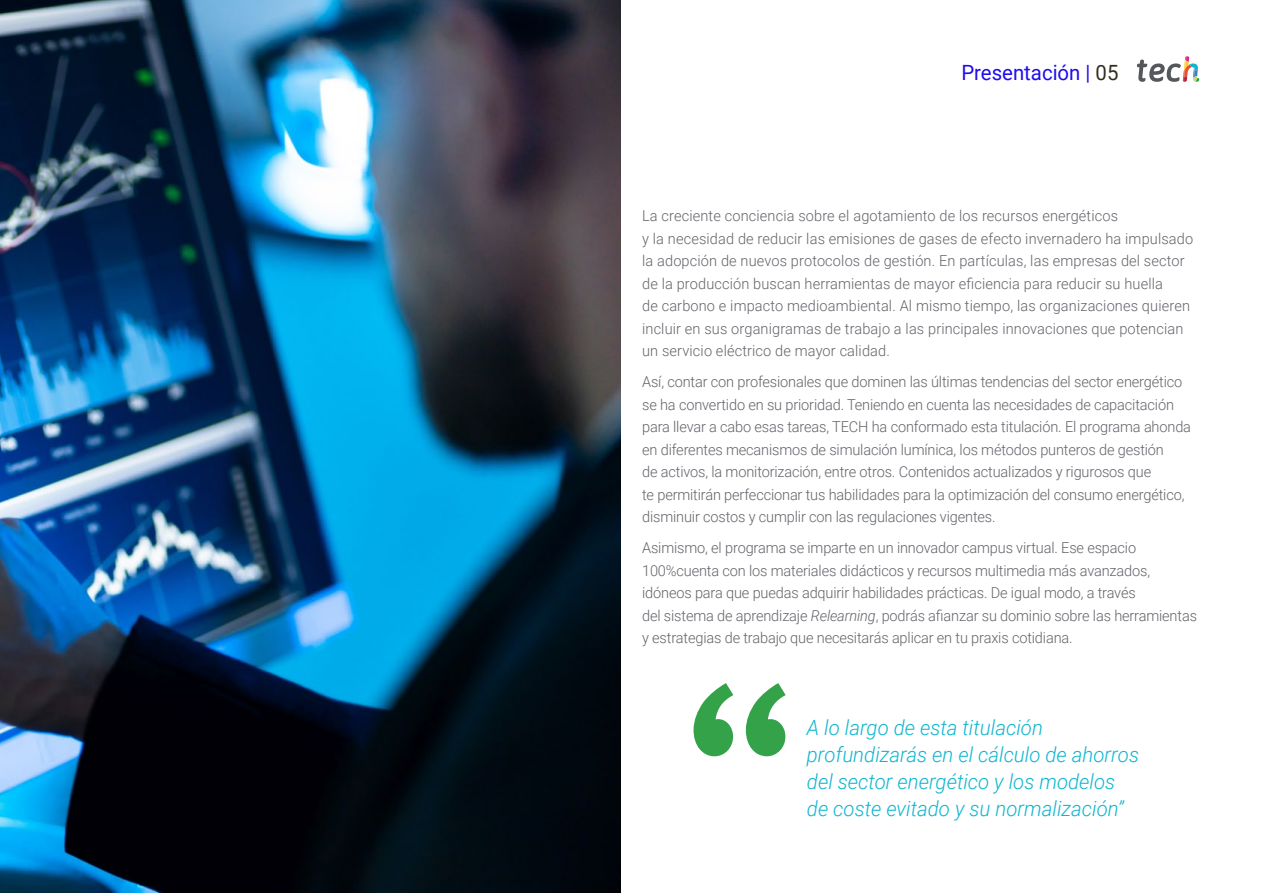
<style>
.page{position:relative;width:1263px;height:893px;background:#fff}
.page>*{position:absolute;margin:0;border:0;box-sizing:border-box;transform-origin:0 0}
.t1{font:italic 300 21px/27px "Roboto";color:#0fb6cf}
.t2{font:21px "Roboto";color:#1f0dec}
.t3{font:300 15px/22.5px "Roboto";letter-spacing:-.01em;color:#61646a}
.t4{font:300 15px/22.5px "Roboto";letter-spacing:.01em;color:#61646a}
.s1{color:#312e20}
.s2{font-style:italic}
</style>
<div class="page">
<svg style="left:693px;top:683px;width:93px;height:73px"></svg>
<img style="left:0;top:0;width:621px;height:893px">
<svg style="left:1137px;top:56px;width:62px;height:26px"></svg>
<h1 class="t2" style="left:961px;top:57px;width:159px">Presentación | <span class="s1">05</span></h1>
<p class="t4" style="left:642px;top:204px;width:553px">La creciente conciencia sobre el agotamiento de los recursos energéticos<br>y la necesidad de reducir las emisiones de gases de efecto invernadero ha impulsado la adopción de nuevos protocolos de gestión. En partículas, las empresas del sector de la producción buscan herramientas de mayor eficiencia para reducir su huella<br>de carbono e impacto medioambiental. Al mismo tiempo, las organizaciones quieren incluir en sus organigramas de trabajo a las principales innovaciones que potencian un servicio eléctrico de mayor calidad.</p>
<p class="t3" style="left:642px;top:370px;width:550px">Así, contar con profesionales que dominen las últimas tendencias del sector energético se ha convertido en su prioridad. Teniendo en cuenta las necesidades de capacitación para llevar a cabo esas tareas, TECH ha conformado esta titulación. El programa ahonda en diferentes mecanismos de simulación lumínica, los métodos punteros de gestión<br>de activos, la monitorización, entre otros. Contenidos actualizados y rigurosos que<br>te permitirán perfeccionar tus habilidades para la optimización del consumo energético, disminuir costos y cumplir con las regulaciones vigentes.</p>
<p class="t3" style="left:642px;top:536px;width:556px">Asimismo, el programa se imparte en un innovador campus virtual. Ese espacio 100%cuenta con los materiales didácticos y recursos multimedia más avanzados, idóneos para que puedas adquirir habilidades prácticas. De igual modo, a través<br>del sistema de aprendizaje <span class="s2">Relearning</span>, podrás afianzar su dominio sobre las herramientas y estrategias de trabajo que necesitarás aplicar en tu praxis cotidiana.</p>
<h1 class="t1" style="left:807px;top:714px;width:334px">A lo largo de esta titulación profundizarás en el cálculo de ahorros del sector energético y los modelos de coste evitado y su normalización”</h1>
</div>
